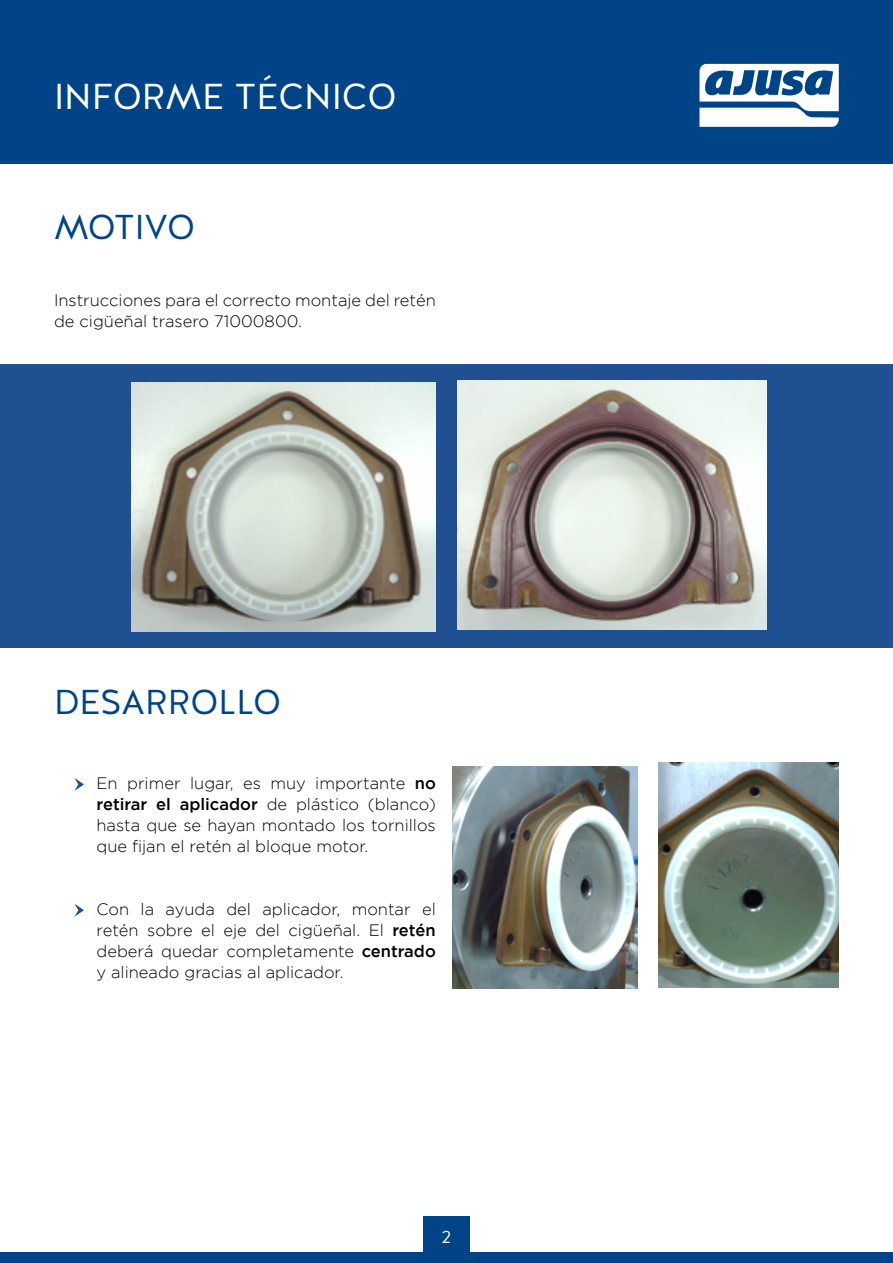
<style>
.page{position:relative;width:893px;height:1263px;background:#fff}
.page>*{position:absolute;margin:0;border:0;box-sizing:border-box;transform-origin:0 0}
.t1{font:36px "Halis GR";color:#fff}
.t2{font:34.5px "Halis GR";color:#048}
.t3{font:18px "Halis GR";color:#fff}
.t4{font:300 16.5px/21px "Gotham";color:#000;text-align:justify}
.s1{font-weight:500}
</style>
<div class="page">
<div style="left:0;top:0;width:893px;height:163px;background:#048"></div>
<svg style="left:699px;top:64px;width:140px;height:63px"></svg>
<div style="left:0;top:1252px;width:893px;height:11px;background:#048"></div>
<div style="left:423px;top:1216px;width:47px;height:46px;background:#048"></div>
<div style="left:0;top:364px;width:892px;height:283px;background:#205092"></div>
<img style="left:131px;top:383px;width:305px;height:249px">
<img style="left:457px;top:381px;width:309px;height:249px">
<svg style="left:74px;top:778px;width:10px;height:13px"></svg>
<svg style="left:74px;top:904px;width:10px;height:13px"></svg>
<img style="left:452px;top:766px;width:185px;height:222px">
<img style="left:659px;top:763px;width:180px;height:224px">
<h1 class="t1" style="left:54px;top:73px;width:344px">INFORME TÉCNICO</h1>
<h2 class="t2" style="left:54px;top:204px;width:143px">MOTIVO</h2>
<p class="t4" style="left:54px;top:289px;width:383px">Instrucciones para el correcto montaje del retén de cigüeñal trasero 71000800.</p>
<h2 class="t2" style="left:54px;top:680px;width:229px">DESARROLLO</h2>
<p class="t4" style="left:97px;top:772px;width:341px">En primer lugar, es muy importante <span class="s1">no retirar el aplicador</span> de plástico (blanco) hasta que se hayan montado los tornillos que fijan el retén al bloque motor.</p>
<p class="t4" style="left:97px;top:898px;width:341px">Con la ayuda del aplicador, montar el retén sobre el eje del cigüeñal. El <span class="s1">retén </span>deberá quedar completamente <span class="s1">centrado </span>y alineado gracias al aplicador.</p>
<p class="t3" style="left:442px;top:1225px;width:11px">2</p>
</div>
